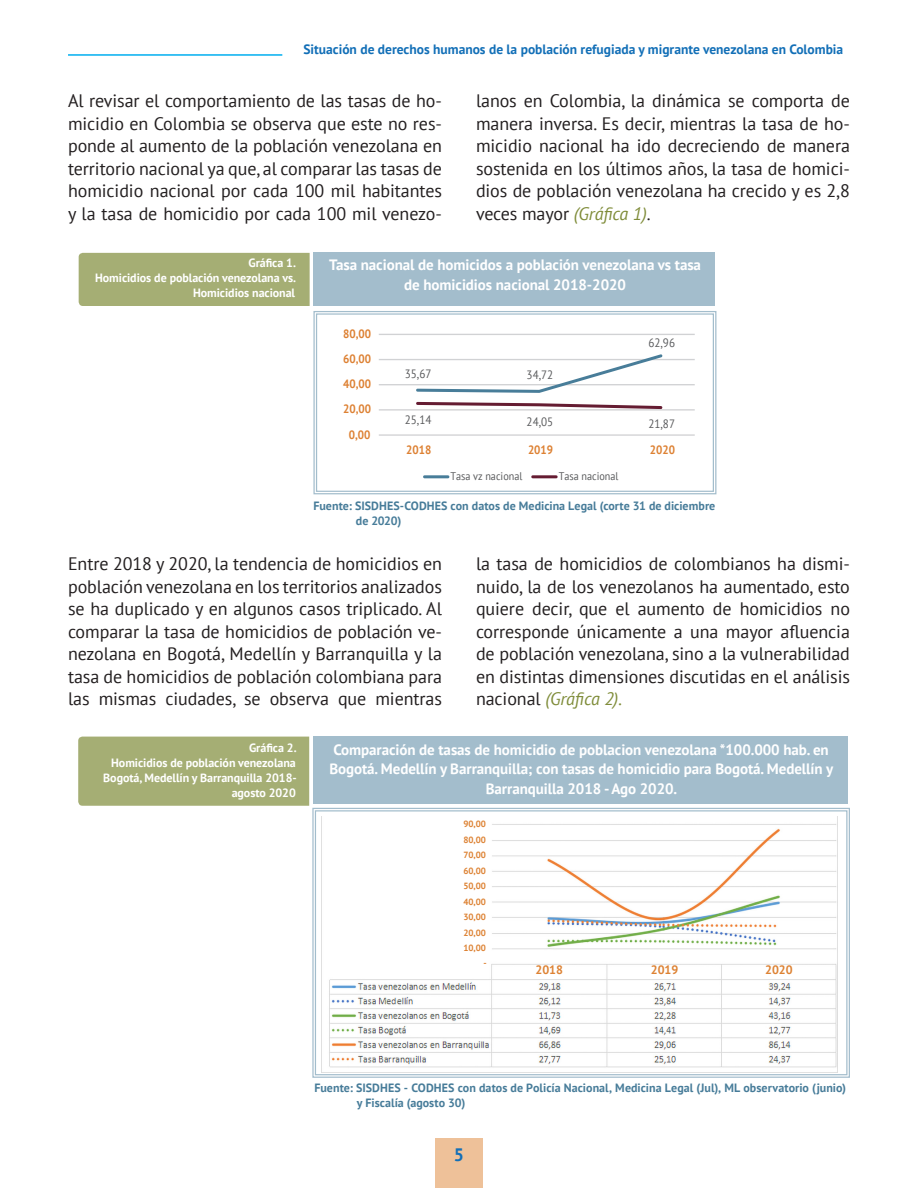
<style>
.page{position:relative;width:918px;height:1188px;background:#fff}
.page>*{position:absolute;margin:0;border:0;box-sizing:border-box;transform-origin:0 0}
.t1{font:18px/22.5px "PT Sans";letter-spacing:-.005em;color:#231f20;text-align:justify}
.t2{font:700 18px "PT Sans";color:#126fb7}
.t3{font:700 15px/19.5px "PT Sans";letter-spacing:-.005em;color:#fff;text-align:center}
.t4{font:700 13.5px "PT Sans";color:#126fb7}
.t5{font:700 12.15px "PT Sans";letter-spacing:-.005em;color:#dd8233}
.t6{font:700 12px/14.4px "PT Sans";letter-spacing:.005em;color:#477c99}
.t7{font:700 12px/15px "PT Sans";letter-spacing:-.005em;color:#fff;text-align:right}
.t8{font:700 12px "PT Sans";color:#dd8133;scale:.92 1}
.t9{font:12px "PT Sans";color:#57585a;scale:.92 1}
.t10{font:11.1px "PT Sans";color:#57585a;scale:.92 1}
.t11{font:700 9px/15.5px "PT Sans";letter-spacing:-.005em;color:#dd8233;text-align:right}
.s1{font-style:italic;color:#7f8c39}
</style>
<div class="page">
<div style="left:435px;top:1138px;width:48px;height:50px;background:#eec199"></div>
<hr style="left:68px;top:54px;width:214px;height:2px;background:#00aeef">
<div style="left:313px;top:252px;width:402px;height:54px;background:#a3bdcc"></div>
<svg style="left:313px;top:311px;width:404px;height:184px"></svg>
<div style="left:316px;top:313px;width:398px;height:179px;border:1px solid #a3bdcc"></div>
<svg style="left:312px;top:807px;width:538px;height:271px"></svg>
<div style="left:315px;top:810px;width:533px;height:265px;border:1px solid #a3bdcc"></div>
<div style="left:313px;top:737px;width:535px;height:67px;background:#a3bdcc"></div>
<img style="left:321px;top:817px;width:516px;height:256px">
<div style="left:79px;top:253px;width:231px;height:53px;background:#a5ae74"></div>
<div style="left:78px;top:737px;width:231px;height:69px;background:#a5ae74"></div>
<p class="t4" style="left:303px;top:41px;width:541px">Situación de derechos humanos de la población refugiada y migrante venezolana en Colombia</p>
<p class="t1" style="left:68px;top:89px;width:376px">Al revisar el comportamiento de las tasas de ho&shy;micidio en Colombia se observa que este no res&shy;ponde al aumento de la población venezolana en territorio nacional ya que, al comparar las tasas de homicidio nacional por cada 100 mil habitantes y la tasa de homicidio por cada 100 mil venezo-</p>
<p class="t1" style="left:476px;top:89px;width:375px">lanos en Colombia, la dinámica se comporta de manera inversa. Es decir, mientras la tasa de ho&shy;micidio nacional ha ido decreciendo de manera sostenida en los últimos años, la tasa de homici&shy;dios de población venezolana ha crecido y es 2,8 veces mayor <span class="s1">(Gráfica 1)</span>.</p>
<p class="t7" style="left:95px;top:255px;width:202px">Gráfica 1.<br>Homicidios de población venezolana vs.<br>Homicidios nacional</p>
<p class="t3" style="left:329px;top:255px;width:373px">Tasa nacional de homicidos a población venezolana vs tasa de homicidios nacional 2018-2020</p>
<p class="t8" style="left:343px;top:326px;width:32px">80,00</p>
<p class="t8" style="left:343px;top:351px;width:32px">60,00</p>
<p class="t8" style="left:343px;top:376px;width:32px">40,00</p>
<p class="t8" style="left:343px;top:401px;width:32px">20,00</p>
<p class="t8" style="left:349px;top:426px;width:25px">0,00</p>
<p class="t9" style="left:405px;top:366px;width:30px">35,67</p>
<p class="t9" style="left:527px;top:367px;width:30px">34,72</p>
<p class="t9" style="left:648px;top:335px;width:30px">62,96</p>
<p class="t9" style="left:405px;top:412px;width:30px">25,14</p>
<p class="t9" style="left:527px;top:414px;width:30px">24,05</p>
<p class="t9" style="left:648px;top:417px;width:30px">21,87</p>
<p class="t8" style="left:406px;top:442px;width:29px">2018</p>
<p class="t8" style="left:528px;top:442px;width:29px">2019</p>
<p class="t8" style="left:650px;top:442px;width:29px">2020</p>
<p class="t10" style="left:451px;top:469px;width:80px">Tasa vz nacional</p>
<p class="t10" style="left:559px;top:469px;width:66px">Tasa nacional</p>
<p class="t6" style="left:356px;top:499px;width:361px;text-indent:-43px">Fuente: SISDHES-CODHES con datos de Medicina Legal (corte 31 de diciembre de 2020)</p>
<p class="t1" style="left:68px;top:552px;width:376px">Entre 2018 y 2020, la tendencia de homicidios en población venezolana en los territorios analizados se ha duplicado y en algunos casos triplicado. Al comparar la tasa de homicidios de población ve&shy;nezolana en Bogotá, Medellín y Barranquilla y la tasa de homicidios de población colombiana para las mismas ciudades, se observa que mientras</p>
<p class="t1" style="left:476px;top:552px;width:376px">la tasa de homicidios de colombianos ha dismi&shy;nuido, la de los venezolanos ha aumentado, esto quiere decir, que el aumento de homicidios no corresponde únicamente a una mayor afluencia de población venezolana, sino a la vulnerabilidad en distintas dimensiones discutidas en el análisis nacional <span class="s1">(Gráfica 2).</span></p>
<p class="t7" style="left:103px;top:741px;width:195px">Gráfica 2.<br>Homicidios de población venezolana<br>Bogotá, Medellín y Barranquilla 2018- agosto 2020</p>
<p class="t3" style="left:329px;top:740px;width:505px">Comparación de tasas de homicidio de poblacion venezolana *100.000 hab. en<br>Bogotá. Medellín y Barranquilla; con tasas de homicidio para Bogotá. Medellín y<br>Barranquilla 2018 - Ago 2020.</p>
<p class="t11" style="left:464px;top:816px;width:25px">90,00<br>80,00<br>70,00<br>60,00<br>50,00<br>40,00<br>30,00<br>20,00<br>10,00 -</p>
<p class="t5" style="left:536px;top:962px;width:29px">2018</p>
<p class="t5" style="left:651px;top:962px;width:29px">2019</p>
<p class="t5" style="left:765px;top:962px;width:29px">2020</p>
<p class="t6" style="left:357px;top:1081px;width:491px;text-indent:-43px">Fuente: SISDHES - CODHES con datos de Policía Nacional, Medicina Legal (Jul), ML observatorio (junio) y Fiscalía (agosto 30)</p>
<p class="t2" style="left:454px;top:1143px;width:12px">5</p>
</div>
